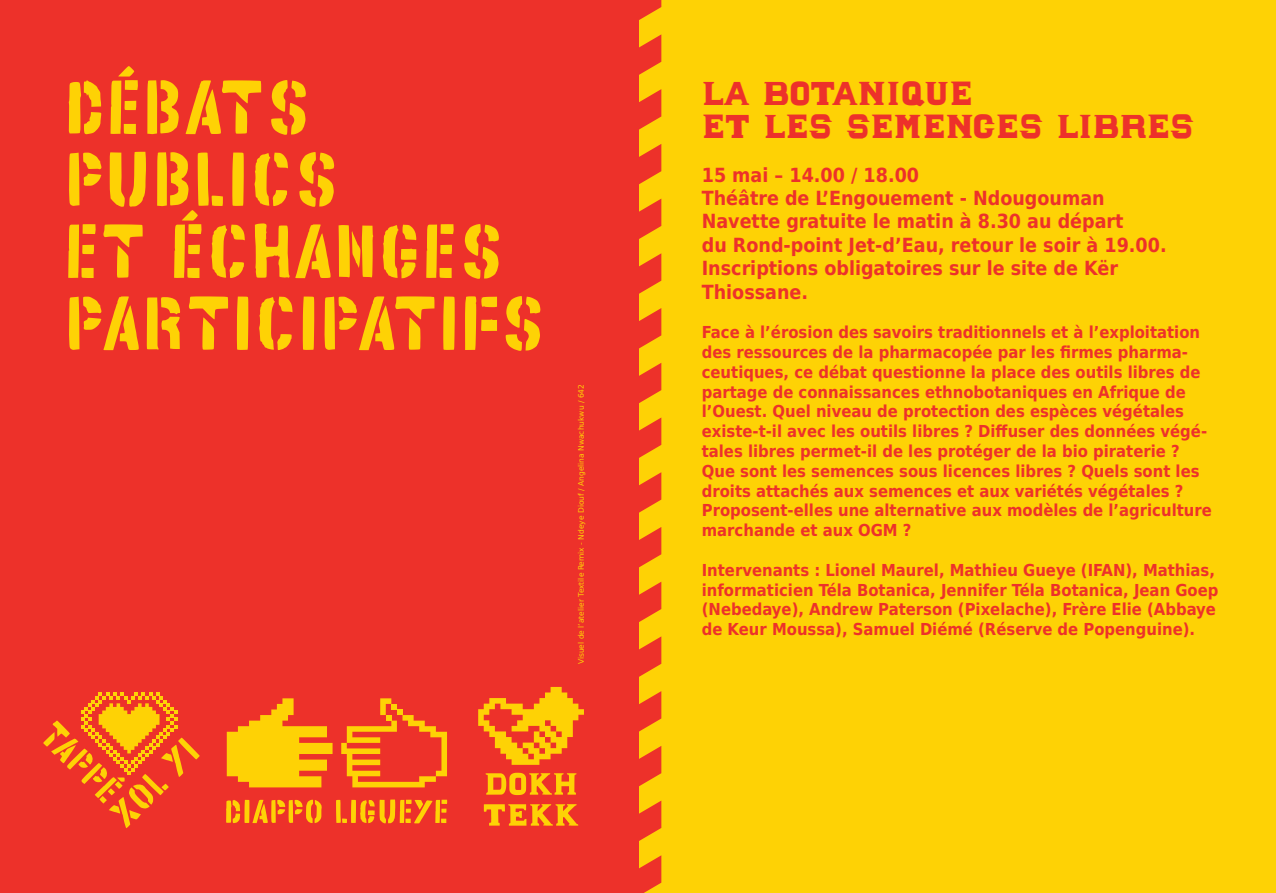
<style>
.page{position:relative;width:1276px;height:893px;background:#fff}
.page>*{position:absolute;margin:0;border:0;box-sizing:border-box;transform-origin:0 0}
.t1{font:72px/72px "dakar pochoir";color:#fed205}
.t2{font:36px/33px "dakar shock";color:#ed312a}
.t3{font:700 19.5px/23.4px "DejaVu Sans Condensed";color:#ed312a}
.t4{font:700 16.5px/19.8px "DejaVu Sans Condensed";color:#ed312a}
.t5{font:7.5px "DejaVu Sans";color:#fed205}
</style>
<div class="page">
<div style="left:639px;top:0;width:637px;height:893px;background:#fed205"></div>
<svg style="left:639px;top:0;width:22px;height:893px"></svg>
<div style="left:0;top:0;width:639px;height:893px;background:#ed312a"></div>
<svg style="left:43px;top:693px;width:157px;height:135px"></svg>
<svg style="left:226px;top:800px;width:96px;height:23px"></svg>
<svg style="left:336px;top:799px;width:111px;height:24px"></svg>
<svg style="left:227px;top:698px;width:105px;height:89px"></svg>
<svg style="left:341px;top:698px;width:106px;height:89px"></svg>
<svg style="left:478px;top:687px;width:106px;height:78px"></svg>
<svg style="left:484px;top:804px;width:94px;height:22px"></svg>
<svg style="left:485px;top:773px;width:91px;height:22px"></svg>
<h1 class="t1" style="left:64px;top:70px;width:484px">DÉBATS<br>PUBLICS<br>ET ÉCHANGES<br>PARTICIPATIFS</h1>
<p class="t5" style="left:575px;top:664px;width:282px;rotate:-90deg">Visuel de l’atelier Textile Remix - Ndeye Diouf / Angelina Nwachukwu / 642</p>
<h2 class="t2" style="left:702px;top:77px;width:494px">LA BOTANIQUE<br>ET LES SEMENCES LIBRES</h2>
<p class="t3" style="left:702px;top:162px;width:466px">15 mai – 14.00 / 18.00<br>Théâtre de L’Engouement - Ndougouman Navette gratuite le matin à 8.30 au départ<br>du Rond-point Jet-d’Eau, retour le soir à 19.00.<br>Inscriptions obligatoires sur le site de Kër Thiossane.</p>
<p class="t4" style="left:702px;top:322px;width:511px">Face à l’érosion des savoirs traditionnels et à l’exploitation des ressources de la pharmacopée par les firmes pharma&shy;ceutiques, ce débat questionne la place des outils libres de partage de connaissances ethnobotaniques en Afrique de l’Ouest. Quel niveau de protection des espèces végétales existe-t-il avec les outils libres ? Diffuser des données végé&shy;tales libres permet-il de les protéger de la bio piraterie ?<br>Que sont les semences sous licences libres ? Quels sont les droits attachés aux semences et aux variétés végétales ?<br>Proposent-elles une alternative aux modèles de l’agriculture marchande et aux OGM ?</p>
<p class="t4" style="left:702px;top:559px;width:518px">Intervenants : Lionel Maurel, Mathieu Gueye (IFAN), Mathias, informaticien Téla Botanica, Jennifer Téla Botanica, Jean Goep (Nebedaye), Andrew Paterson (Pixelache), Frère Elie (Abbaye de Keur Moussa), Samuel Diémé (Réserve de Popenguine).</p>
</div>
